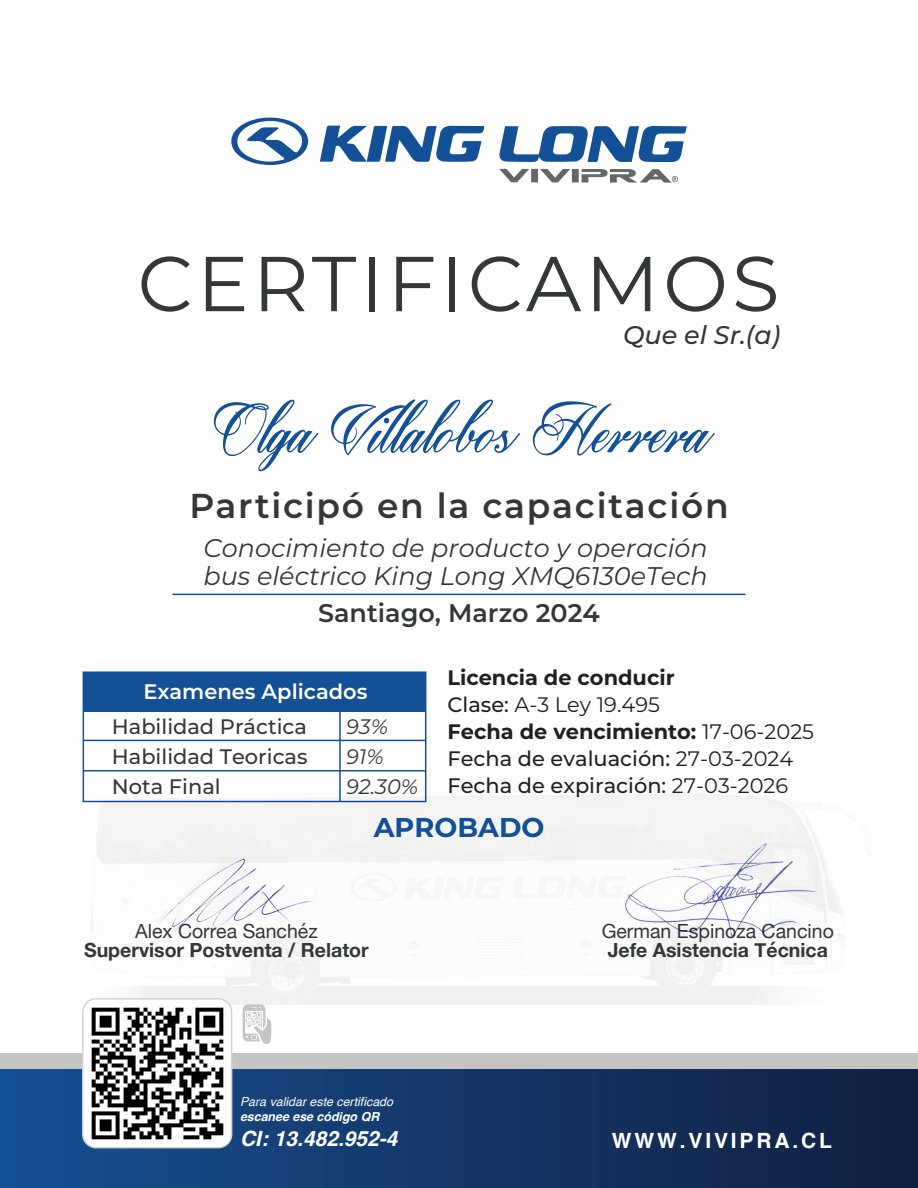
<style>
.page{position:relative;width:918px;height:1188px;background:#fff}
.page>*{position:absolute;margin:0;border:0;box-sizing:border-box;transform-origin:0 0}
.t1{font:77.55px "Montserrat";letter-spacing:.05em;color:#33373a}
.t2{font:75px "Pharmount Personal Use Only";color:#145095;scale:.92 1}
.t3{font:600 34.5px "Montserrat";letter-spacing:.05em;color:#33373a}
.t4{font:700 27.15px "Montserrat";color:#145095}
.t5{font:italic 25.5px/28.5px "Montserrat";color:#33373a}
.t6{font:600 25.5px "Montserrat";color:#33373a}
.t7{font:italic 500 25.5px "Montserrat";color:#33373a}
.t8{font:500 21px/27px "Montserrat";color:#231f20}
.t9{font:500 21px/30px "Montserrat";color:#33373a;text-align:justify}
.t10{font:600 21px "Montserrat";color:#fff}
.t11{font:italic 700 21px "Helvetica";color:#fff}
.t12{font:700 21px "Helvetica";letter-spacing:.135em;color:#fff}
.t13{font:italic 21px/30px "Montserrat";color:#33373a}
.t14{font:700 19.5px "Helvetica Neue";color:#33373a}
.t15{font:19.5px "Helvetica Neue";color:#33373a}
.t16{font:italic 12.45px "Helvetica";color:#fff}
.t17{font:italic 700 12.45px "Helvetica";color:#fff}
.s1{font-weight:700}
.s2{font-weight:400}
</style>
<div class="page">
<div style="left:0;top:1053px;width:918px;height:17px;background:#c4c5c4"></div>
<div style="left:404px;top:877px;width:100px;height:22px;background:#f6f6f6"></div>
<div style="left:512px;top:876px;width:108px;height:23px;background:#f6f6f6"></div>
<hr style="left:172px;top:594px;width:574px;height:1px;background:#145095">
<img style="left:620px;top:840px;width:207px;height:99px">
<img style="left:143px;top:857px;width:174px;height:88px">
<div style="left:0;top:1070px;width:918px;height:118px;background:linear-gradient(to right,#185193,#111f40)"></div>
<div style="left:83px;top:999px;width:149px;height:149px;background:#fff;border-radius:13px"></div>
<div style="left:82px;top:998px;width:150px;height:150px;border:2px solid #d2d4d3;border-radius:13px"></div>
<svg style="left:243px;top:1004px;width:28px;height:40px"></svg>
<svg style="left:499px;top:169px;width:30px;height:13px"></svg>
<svg style="left:540px;top:169px;width:30px;height:13px"></svg>
<div style="left:531px;top:169px;width:7px;height:13px;background:#626768"></div>
<div style="left:572px;top:169px;width:7px;height:13px;background:#626768"></div>
<svg style="left:231px;top:117px;width:78px;height:48px"></svg>
<svg style="left:320px;top:126px;width:164px;height:36px"></svg>
<svg style="left:499px;top:126px;width:188px;height:36px"></svg>
<svg style="left:582px;top:169px;width:96px;height:14px"></svg>
<div style="left:83px;top:671px;width:343px;height:131px;border:2px solid #145095"></div>
<div style="left:83px;top:672px;width:343px;height:40px;background:#145095"></div>
<hr style="left:83px;top:740px;width:343px;height:1px;background:#145095">
<hr style="left:83px;top:770px;width:343px;height:2px;background:#145095">
<hr style="left:339px;top:712px;width:2px;height:90px;background:#145095">
<img style="left:91px;top:1007px;width:132px;height:132px">
<h1 class="t1" style="left:137px;top:230px;width:644px">CERTIFICAMOS</h1>
<p class="t7" style="left:623px;top:317px;width:159px">Que el Sr.(a)</p>
<h2 class="t2" style="left:214px;top:396px;width:537px">Olga Villalobos Herrera</h2>
<h3 class="t3" style="left:189px;top:482px;width:541px">Participó en la capacitación</h3>
<p class="t5" style="left:203px;top:532px;width:506px">Conocimiento de producto y operación bus eléctrico King Long XMQ6130eTech</p>
<p class="t6" style="left:318px;top:594px;width:283px">Santiago, Marzo 2024</p>
<p class="t8" style="left:447px;top:663px;width:368px"><span class="s1">Licencia de conducir<br></span>Clase: <span class="s2">A-3 Ley 19.495<br></span><span class="s1">Fecha de vencimiento:</span> <span class="s2">17-06-2025<br></span>Fecha de evaluación: <span class="s2">27-03-2024<br></span>Fecha de expiración: <span class="s2">27-03-2026</span></p>
<p class="t4" style="left:374px;top:807px;width:172px">APROBADO</p>
<p class="t10" style="left:143px;top:677px;width:226px">Examenes Aplicados</p>
<p class="t13" style="left:346px;top:711px;width:74px">93%<br>91%<br>92.30%</p>
<p class="t9" style="left:112px;top:711px;width:197px">Habilidad Práctica Habilidad Teoricas Nota Final</p>
<p class="t15" style="left:135px;top:919px;width:184px">Alex Correa Sanchéz</p>
<p class="t14" style="left:84px;top:938px;width:286px">Supervisor Postventa / Relator</p>
<p class="t16" style="left:240px;top:1096px;width:155px">Para validar este certificado</p>
<p class="t17" style="left:240px;top:1111px;width:141px">escanee ese código QR</p>
<p class="t11" style="left:240px;top:1130px;width:159px">CI: 13.482.952-4</p>
<p class="t15" style="left:602px;top:919px;width:234px">German Espinoza Cancino</p>
<p class="t14" style="left:608px;top:938px;width:222px">Jefe Asistencia Técnica</p>
<p class="t12" style="left:612px;top:1131px;width:222px">WWW.VIVIPRA.CL</p>
</div>
